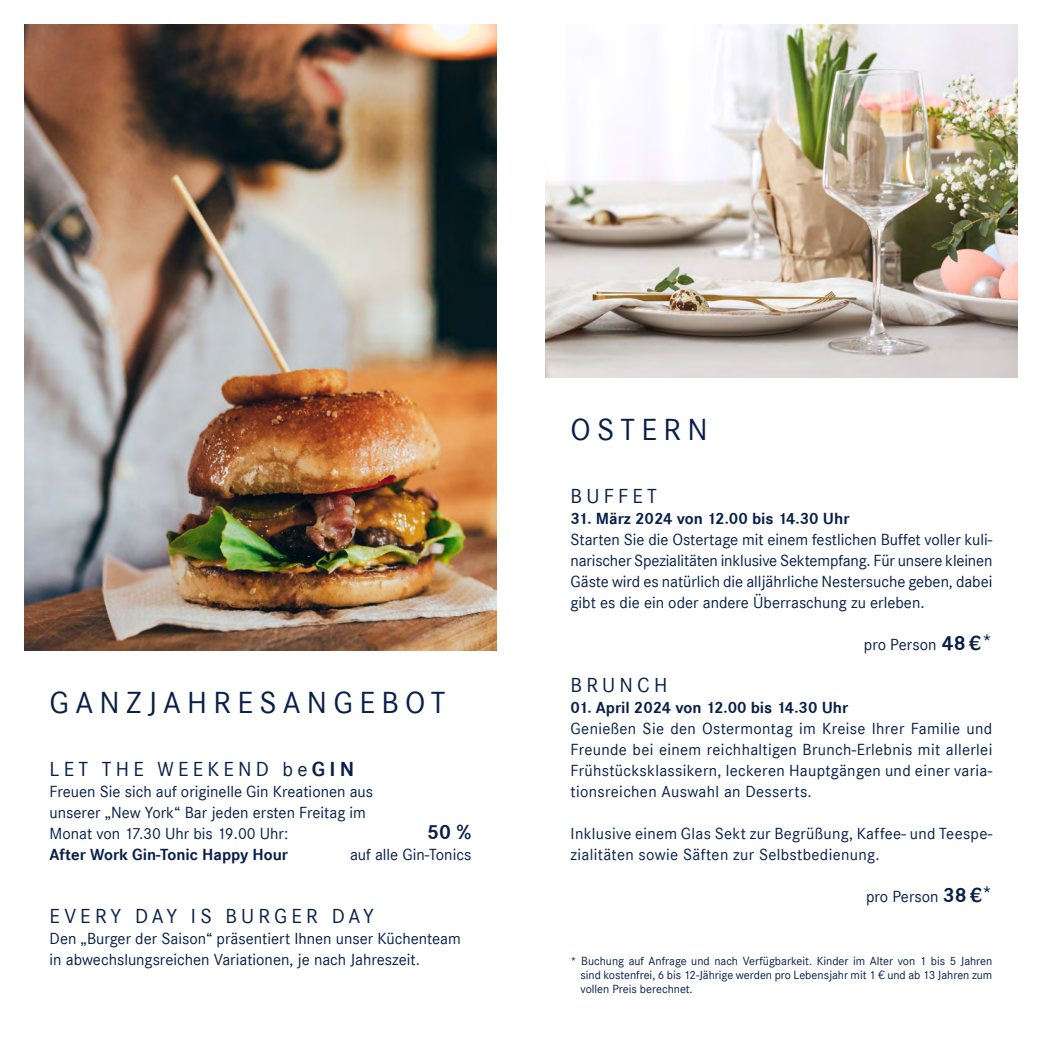
<style>
.page{position:relative;width:1042px;height:1042px;background:#fff}
.page>*{position:absolute;margin:0;border:0;box-sizing:border-box;transform-origin:0 0}
.t1{font:31.5px "Corporate S";letter-spacing:.2em;color:#071f49}
.t2{font:21px "Corporate S";letter-spacing:.2em;color:#071f49}
.t3{font:700 21px "Corporate S";color:#071f49}
.t4{font:16.62px/21px "Corporate S";color:#071f49}
.t5{font:16.62px/21px "Corporate S";letter-spacing:.02em;color:#071f49}
.t6{font:700 16.62px "Corporate S";color:#071f49}
.t7{font:12.25px/14px "Corporate S";color:#071f49;text-align:justify}
.s1{font-weight:700}
.s2{font-weight:700;font-size:21px}
.s3{font-size:21px}
</style>
<div class="page">
<img style="left:25px;top:25px;width:471px;height:625px">
<img style="left:546px;top:25px;width:471px;height:352px">
<h1 class="t1" style="left:50px;top:684px;width:397px">GANZJAHRESANGEBOT</h1>
<p class="t2" style="left:50px;top:757px;width:306px">LET THE WEEKEND be<span class="s1">GIN</span></p>
<p class="t4" style="left:50px;top:781px;width:325px">Freuen Sie sich auf originelle Gin Kreationen aus unserer „New York“ Bar jeden ersten Freitag im<br>Monat von 17.30 Uhr bis 19.00 Uhr:</p>
<p class="t3" style="left:427px;top:820px;width:46px">50 %</p>
<p class="t6" style="left:50px;top:845px;width:240px">After Work Gin-Tonic Happy Hour</p>
<p class="t4" style="left:350px;top:844px;width:123px">auf alle Gin-Tonics</p>
<p class="t2" style="left:50px;top:904px;width:326px">EVERY DAY IS BURGER DAY</p>
<p class="t4" style="left:50px;top:928px;width:413px">Den „Burger der Saison“ präsentiert Ihnen unser Küchenteam in abwechslungsreichen Variationen, je nach Jahreszeit.</p>
<h1 class="t1" style="left:570px;top:411px;width:139px">OSTERN</h1>
<p class="t2" style="left:570px;top:484px;width:88px">BUFFET</p>
<p class="t6" style="left:570px;top:509px;width:280px">31. März 2024 von 12.00 bis 14.30 Uhr</p>
<p class="t4" style="left:570px;top:529px;width:423px;text-align:justify">Starten Sie die Ostertage mit einem festlichen Buffet voller kuli&shy;narischer Spezialitäten inklusive Sektempfang. Für unsere kleinen Gäste wird es natürlich die alljährliche Nestersuche geben, dabei gibt es die ein oder andere Überraschung zu erleben.</p>
<p class="t4" style="left:864px;top:634px;width:130px">pro Person <span class="s2">48 €</span><span class="s3">*</span></p>
<p class="t2" style="left:570px;top:673px;width:98px">BRUNCH</p>
<p class="t6" style="left:570px;top:698px;width:279px">01. April 2024 von 12.00 bis 14.30 Uhr</p>
<p class="t4" style="left:570px;top:718px;width:423px;text-align:justify">Genießen Sie den Ostermontag im Kreise Ihrer Familie und Freunde bei einem reichhaltigen Brunch-Erlebnis mit allerlei Frühstücksklassikern, leckeren Hauptgängen und einer varia&shy;tionsreichen Auswahl an Desserts.</p>
<p class="t5" style="left:570px;top:823px;width:423px">Inklusive einem Glas Sekt zur Begrüßung, Kaffee- und Teespe&shy;zialitäten sowie Säften zur Selbstbedienung.</p>
<p class="t4" style="left:866px;top:886px;width:128px">pro Person <span class="s2">38 €</span><span class="s3">*</span></p>
<p class="t7" style="left:580px;top:954px;width:413px;text-indent:-10px">* Buchung auf Anfrage und nach Verfügbarkeit. Kinder im Alter von 1 bis 5 Jahren sind kostenfrei, 6 bis 12-Jährige werden pro Lebensjahr mit 1 € und ab 13 Jahren zum vollen Preis berechnet.</p>
</div>
